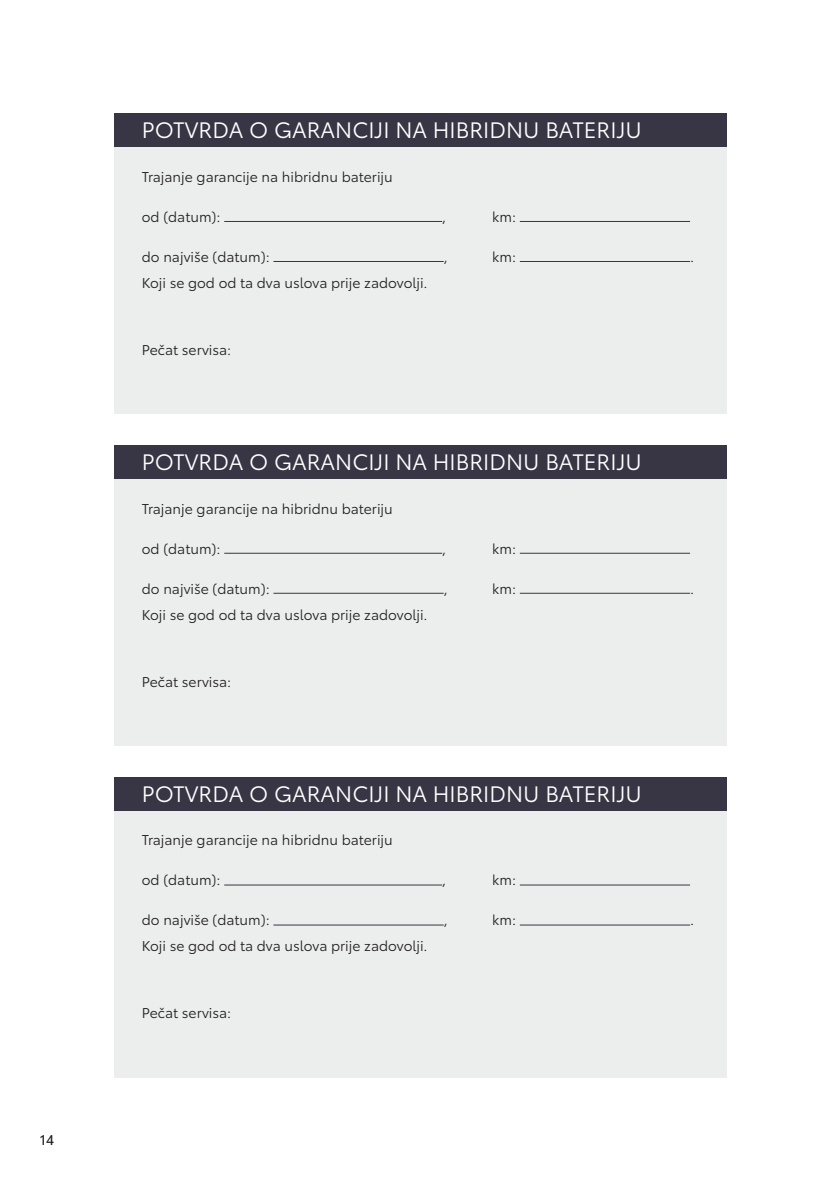
<style>
.page{position:relative;width:840px;height:1191px;background:#fff}
.page>*{position:absolute;margin:0;border:0;box-sizing:border-box;transform-origin:0 0}
.t1{font:22px "Toyota Type";color:#fff}
.t2{font:14px "Toyota Type";color:#231f20}
.t3{font:14px "Toyota Type";color:#231f20}
</style>
<div class="page">
<div style="left:113px;top:113px;width:613px;height:301px;background:#ebeeed"></div>
<div style="left:113px;top:113px;width:613px;height:34px;background:#383644"></div>
<hr style="left:224px;top:221px;width:218px;height:1px;background:#383644">
<hr style="left:519px;top:221px;width:170px;height:1px;background:#383644">
<hr style="left:273px;top:261px;width:170px;height:1px;background:#383644">
<hr style="left:519px;top:261px;width:170px;height:1px;background:#383644">
<div style="left:113px;top:445px;width:613px;height:301px;background:#ebeeed"></div>
<div style="left:113px;top:445px;width:613px;height:34px;background:#383644"></div>
<hr style="left:224px;top:553px;width:218px;height:1px;background:#383644">
<hr style="left:519px;top:553px;width:170px;height:1px;background:#383644">
<hr style="left:273px;top:593px;width:170px;height:1px;background:#383644">
<hr style="left:519px;top:593px;width:170px;height:1px;background:#383644">
<div style="left:113px;top:777px;width:613px;height:300px;background:#ebeeed"></div>
<div style="left:113px;top:777px;width:613px;height:33px;background:#383644"></div>
<hr style="left:224px;top:884px;width:218px;height:1px;background:#383644">
<hr style="left:519px;top:884px;width:170px;height:1px;background:#383644">
<hr style="left:273px;top:924px;width:170px;height:1px;background:#383644">
<hr style="left:519px;top:924px;width:170px;height:1px;background:#383644">
<p class="t3" style="left:40px;top:1129px;width:16px">14</p>
<h1 class="t1" style="left:142px;top:114px;width:501px">POTVRDA O GARANCIJI NA HIBRIDNU BATERIJU</h1>
<p class="t2" style="left:142px;top:166px;width:252px">Trajanje garancije na hibridnu bateriju</p>
<p class="t2" style="left:142px;top:206px;width:80px">od (datum):</p>
<p class="t2" style="left:442px;top:206px;width:6px">,</p>
<p class="t2" style="left:492px;top:206px;width:25px">km:</p>
<p class="t2" style="left:142px;top:246px;width:129px">do najviše (datum):</p>
<p class="t2" style="left:443px;top:246px;width:6px">,</p>
<p class="t2" style="left:142px;top:272px;width:287px">Koji se god od ta dva uslova prije zadovolji.</p>
<p class="t2" style="left:142px;top:339px;width:91px">Pečat servisa:</p>
<p class="t2" style="left:492px;top:246px;width:25px">km:</p>
<p class="t2" style="left:689px;top:246px;width:6px">.</p>
<h1 class="t1" style="left:142px;top:446px;width:501px">POTVRDA O GARANCIJI NA HIBRIDNU BATERIJU</h1>
<p class="t2" style="left:142px;top:498px;width:252px">Trajanje garancije na hibridnu bateriju</p>
<p class="t2" style="left:142px;top:538px;width:80px">od (datum):</p>
<p class="t2" style="left:442px;top:538px;width:6px">,</p>
<p class="t2" style="left:492px;top:538px;width:25px">km:</p>
<p class="t2" style="left:142px;top:578px;width:129px">do najviše (datum):</p>
<p class="t2" style="left:443px;top:578px;width:6px">,</p>
<p class="t2" style="left:142px;top:604px;width:287px">Koji se god od ta dva uslova prije zadovolji.</p>
<p class="t2" style="left:142px;top:671px;width:91px">Pečat servisa:</p>
<p class="t2" style="left:492px;top:578px;width:25px">km:</p>
<p class="t2" style="left:689px;top:578px;width:6px">.</p>
<h1 class="t1" style="left:142px;top:778px;width:501px">POTVRDA O GARANCIJI NA HIBRIDNU BATERIJU</h1>
<p class="t2" style="left:142px;top:830px;width:252px">Trajanje garancije na hibridnu bateriju</p>
<p class="t2" style="left:142px;top:870px;width:80px">od (datum):</p>
<p class="t2" style="left:442px;top:870px;width:6px">,</p>
<p class="t2" style="left:492px;top:870px;width:25px">km:</p>
<p class="t2" style="left:142px;top:910px;width:129px">do najviše (datum):</p>
<p class="t2" style="left:443px;top:910px;width:6px">,</p>
<p class="t2" style="left:142px;top:936px;width:287px">Koji se god od ta dva uslova prije zadovolji.</p>
<p class="t2" style="left:142px;top:1003px;width:91px">Pečat servisa:</p>
<p class="t2" style="left:492px;top:910px;width:25px">km:</p>
<p class="t2" style="left:689px;top:910px;width:6px">.</p>
</div>
